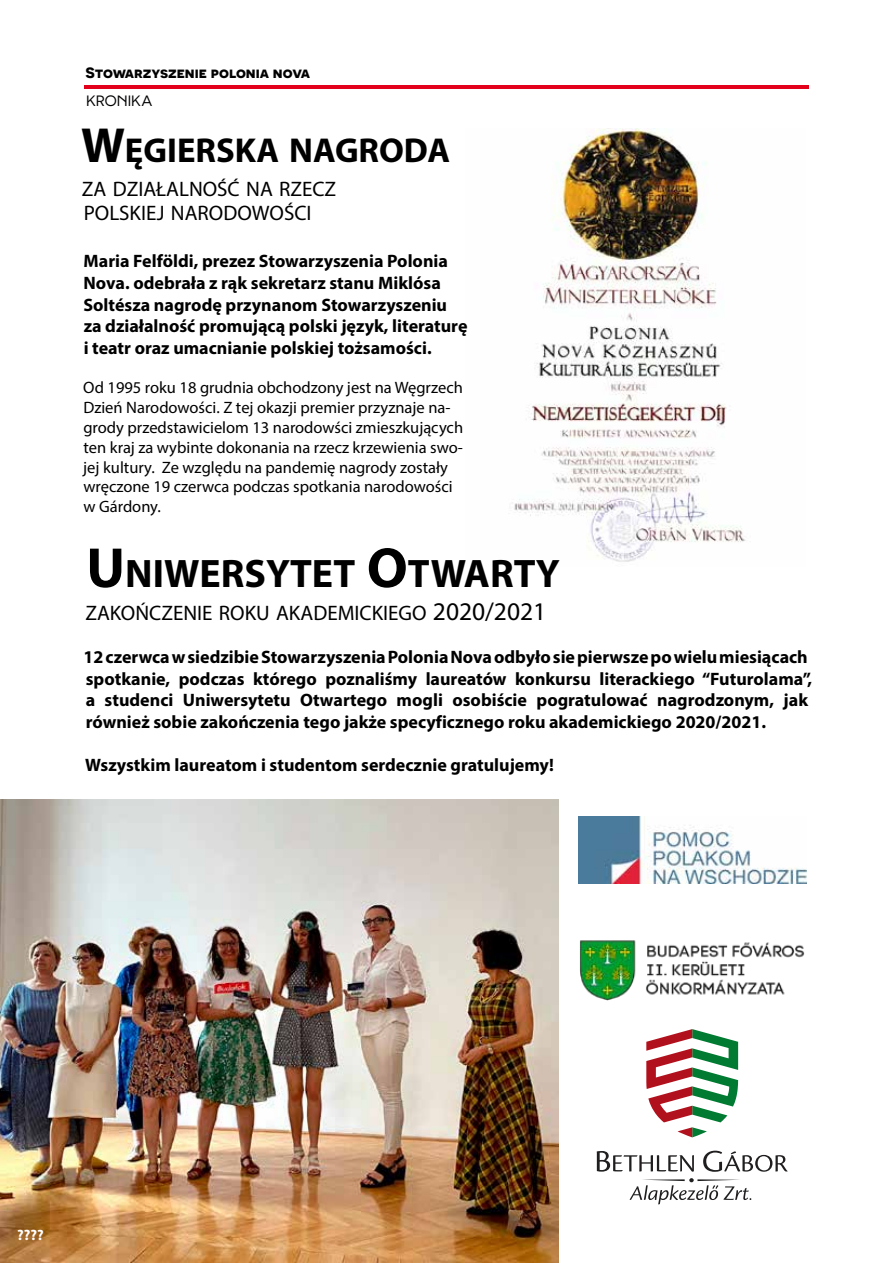
<style>
.page{position:relative;width:893px;height:1263px;background:#fff}
.page>*{position:absolute;margin:0;border:0;box-sizing:border-box;transform-origin:0 0}
.t1{font:700 39.9px "Myriad Pro";color:#000}
.t2{font:700 34.65px "Myriad Pro";color:#000}
.t3{font:21px/24px "Myriad Pro";color:#000}
.t4{font:700 18px/21.6px "Myriad Pro";color:#000}
.t5{font:16.5px/19.8px "Myriad Pro";color:#000}
.t6{font:700 15px "Novecentosanswide";color:#000}
.t7{font:15px "Novecentosanswide";color:#000}
.t8{font:700 15px "Myriad Pro";color:#fff}
.s1{font-size:49.5px}
.s2{font-size:57px}
.s3{font-size:25.5px}
</style>
<div class="page">
<hr style="left:84px;top:85px;width:725px;height:3px;background:#e2001a">
<img style="left:514px;top:129px;width:232px;height:433px">
<img style="left:578px;top:816px;width:229px;height:68px">
<img style="left:580px;top:940px;width:225px;height:61px">
<svg style="left:646px;top:1029px;width:92px;height:108px"></svg>
<svg style="left:597px;top:1151px;width:97px;height:21px"></svg>
<svg style="left:703px;top:1151px;width:85px;height:21px"></svg>
<svg style="left:630px;top:1178px;width:121px;height:26px"></svg>
<img style="left:0;top:799px;width:558px;height:464px">
<p class="t6" style="left:85px;top:63px;width:226px">Stowarzyszenie polonia nova</p>
<p class="t7" style="left:86px;top:92px;width:68px">KRONIKA</p>
<h2 class="t2" style="left:81px;top:128px;width:371px"><span class="s1">W</span>ĘGIERSKA NAGRODA</h2>
<p class="t3" style="left:82px;top:177px;width:256px">ZA DZIAŁALNOŚĆ NA RZECZ<br>PO LSKIEJ NARODOWOŚCI</p>
<p class="t4" style="left:83px;top:250px;width:386px">Maria Felföldi, prezez Stowarzyszenia Polonia Nova. odebrała z rąk sekretarz stanu Miklósa Soltésza nagrodę przynanom Stowarzyszeniu za działalność promującą polski język, literaturę i teatr oraz umacnianie polskiej tożsamości.</p>
<p class="t5" style="left:83px;top:378px;width:381px">Od 1995 roku 18 grudnia obchodzony jest na Węgrzech Dzień Narodowości. Z tej okazji premier przyznaje na&shy;grody przedstawicielom 13 narodowści zmieszkujących ten kraj za wybinte dokonania na rzecz krzewienia swo&shy;jej kultury. Ze względu na pandemię nagrody zostały wręczone 19 czerwca podczas spotkania narodowości w Gárdony.</p>
<h1 class="t1" style="left:86px;top:548px;width:475px"><span class="s2">U</span> NIWERSYTET <span class="s2">O</span>TWARTY</h1>
<p class="t3" style="left:85px;top:601px;width:462px">ZAKOŃCZENIE ROKU AKADEMICKIEGO <span class="s3">2020/2021</span></p>
<p class="t4" style="left:84px;top:646px;width:730px">12 czerwca w siedzibie Stowarzyszenia Polonia Nova odbyło sie pierwsze po wielu miesiącach spotkanie, podczas którego poznaliśmy laureatów konkursu literackiego “Futurolama”, a studenci Uniwersytetu Otwartego mogli osobiście pogratulować nagrodzonym, jak również sobie zakończenia tego jakże specyficznego roku akademickiego 2020/2021.</p>
<p class="t4" style="left:85px;top:754px;width:470px">Wszystkim laureatom i studentom serdecznie gratulujemy!</p>
<p class="t8" style="left:17px;top:1225px;width:28px">????</p>
</div>
